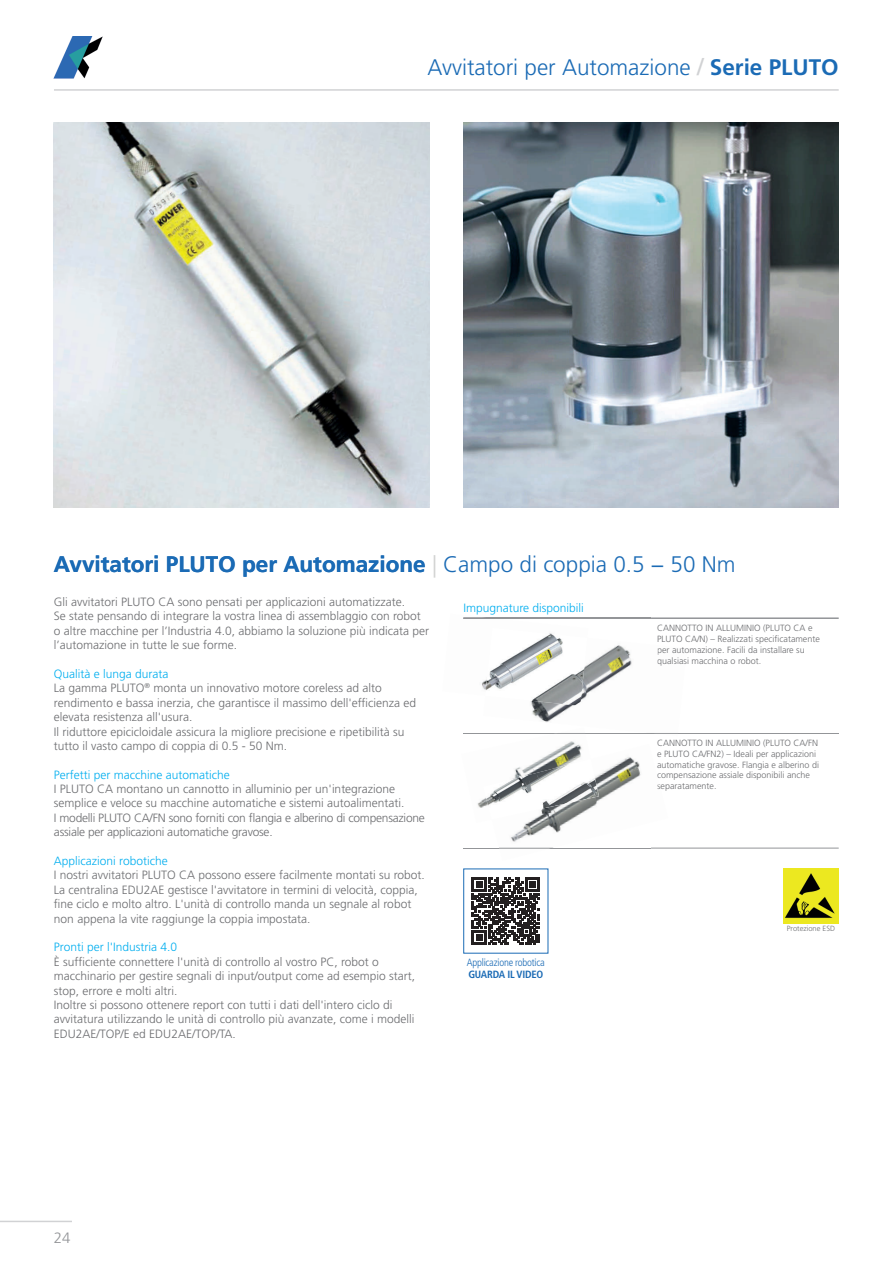
<style>
.page{position:relative;width:893px;height:1263px;background:#fff}
.page>*{position:absolute;margin:0;border:0;box-sizing:border-box;transform-origin:0 0}
.t1{font:700 22.5px "Frutiger LT Std";color:#1b6bb5}
.t2{font:300 22.5px "Frutiger LT Std";color:#1b6bb5}
.t3{font:300 15px "Frutiger LT Std";color:#939598}
.t4{font:300 12px/14.4px "Frutiger LT Std";color:#6c6d70}
.t5{font:300 12px "Frutiger LT Std";color:#00aeef}
.t6{font:300 condensed 10.5px "Frutiger LT Std";letter-spacing:-.02em;color:#1b6bb5}
.t7{font:700 condensed 10.5px "Frutiger LT Std";letter-spacing:-.02em;color:#1b6bb5}
.t8{font:300 9px/10.8px "Frutiger LT Std";color:#6c6d70}
.t9{font:300 7.5px "Frutiger LT Std";color:#6c6d70}
.s1{font-weight:400;font-size:24px;color:#d1d2d4}
.s2{font-weight:700}
.s3{font-weight:300;color:#d2d3d2}
.s4{font-weight:300}
.s5{color:#00aeef}
.s6{color:#6d6e71}
</style>
<div class="page">
<hr style="left:54px;top:89px;width:785px;height:2px;background:#d1d2d4">
<img style="left:54px;top:36px;width:48px;height:42px">
<hr style="left:0;top:1221px;width:72px;height:1px;background:#d1d2d4">
<img style="left:54px;top:122px;width:375px;height:386px">
<img style="left:463px;top:122px;width:376px;height:386px">
<hr style="left:463px;top:617px;width:188px;height:2px;background:#939598">
<hr style="left:651px;top:617px;width:188px;height:2px;background:#939598">
<hr style="left:463px;top:733px;width:376px;height:1px;background:#939598">
<hr style="left:463px;top:848px;width:188px;height:1px;background:#939598">
<hr style="left:651px;top:848px;width:188px;height:1px;background:#939598">
<svg style="left:472px;top:877px;width:68px;height:68px"></svg>
<img style="left:783px;top:869px;width:55px;height:55px">
<img style="left:499px;top:757px;width:169px;height:92px">
<img style="left:499px;top:848px;width:55px;height:1px">
<svg style="left:657px;top:776px;width:4px;height:15px"></svg>
<img style="left:477px;top:741px;width:114px;height:82px">
<img style="left:483px;top:759px;width:116px;height:61px">
<img style="left:463px;top:617px;width:21px;height:2px">
<img style="left:483px;top:645px;width:149px;height:89px">
<img style="left:485px;top:633px;width:102px;height:73px">
<h1 class="t2" style="left:427px;top:58px;width:413px">Avvitatori per Automazione <span class="s1">/</span> <span class="s2">Serie PLUTO</span></h1>
<h1 class="t1" style="left:54px;top:551px;width:683px">Avvitatori PLUTO per Automazione <span class="s3">|</span> <span class="s4">Campo di coppia 0.5 − 50 Nm</span></h1>
<p class="t4" style="left:54px;top:595px;width:377px">Gli avvitatori PLUTO CA sono pensati per applicazioni automatizzate.<br>Se state pensando di integrare la vostra linea di assemblaggio con robot o altre macchine per l’Industria 4.0, abbiamo la soluzione più indicata per l’automazione in tutte le sue forme.</p>
<p class="t4" style="left:54px;top:667px;width:364px"><span class="s5">Qualità e lunga durata<br></span>La gamma PLUTO<sup>®</sup> monta un innovativo motore coreless ad alto rendimento e bassa inerzia, che garantisce il massimo dell'efficienza ed elevata resistenza all'usura.<br>Il riduttore epicicloidale assicura la migliore precisione e ripetibilità su tutto il vasto campo di coppia di 0.5 - 50 Nm.</p>
<p class="t5" style="left:54px;top:769px;width:177px">Perfetti per macchine automatiche</p>
<p class="t4" style="left:54px;top:782px;width:372px">I PLUTO CA montano un cannotto in alluminio per un'integrazione semplice e veloce su macchine automatiche e sistemi autoalimentati.<br>I modelli PLUTO CA/FN sono forniti con flangia e alberino di compensazione assiale per applicazioni automatiche gravose.</p>
<p class="t5" style="left:54px;top:856px;width:115px">Applicazioni robotiche</p>
<p class="t4" style="left:54px;top:869px;width:372px">I nostri avvitatori PLUTO CA possono essere facilmente montati su robot.<br>La centralina EDU2AE gestisce l'avvitatore in termini di velocità, coppia, fine ciclo e molto altro. L'unità di controllo manda un segnale al robot non appena la vite raggiunge la coppia impostata.</p>
<p class="t5" style="left:54px;top:942px;width:125px">Pronti per l'Industria 4.0</p>
<p class="t4" style="left:54px;top:955px;width:363px">È sufficiente connettere l'unità di controllo al vostro PC, robot o macchinario per gestire segnali di input/output come ad esempio start, stop, errore e molti altri.<br>Inoltre si possono ottenere report con tutti i dati dell'intero ciclo di avvitatura utilizzando le unità di controllo più avanzate, come i modelli EDU2AE/TOP/E ed EDU2AE/TOP/TA.</p>
<h1 class="t1" style="left:283px;top:551px;width:18px">A</h1>
<p class="t5" style="left:463px;top:603px;width:122px">Impugnature disponibili</p>
<p class="t8" style="left:657px;top:623px;width:164px">CANNOTTO IN ALLUMINIO (PLUTO CA e PLUTO CA/N) – Realizzati specificatamente <span class="s6">per auto</span>mazione. Facili da installare su <span class="s6">qualsias</span>i macchina o robot.</p>
<p class="t8" style="left:657px;top:738px;width:163px">CANNOTTO IN ALLUMINIO (PLUTO CA/FN e PLUTO CA/FN2) – Ideali per applicazioni automatiche gravose. Flangia e alberino di <span class="s6">c</span>ompensazione assiale disponibili anche <span class="s6">se</span>paratamente.</p>
<p class="t9" style="left:787px;top:925px;width:50px">Protezione ESD</p>
<p class="t6" style="left:467px;top:956px;width:80px">Applicazione robotica</p>
<p class="t7" style="left:468px;top:968px;width:76px">GUARDA IL VIDEO</p>
<p class="t3" style="left:54px;top:1232px;width:18px">24</p>
</div>
